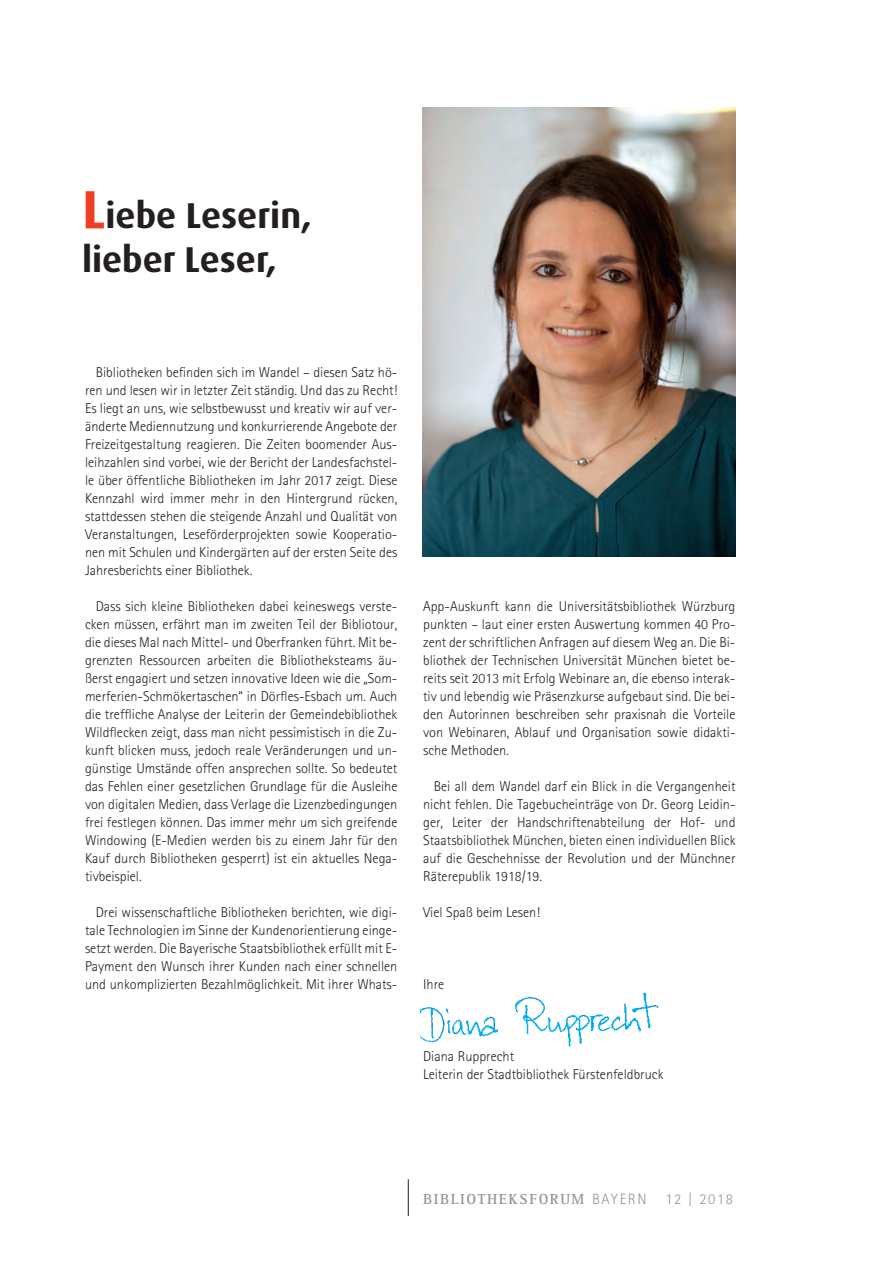
<style>
.page{position:relative;width:893px;height:1263px;background:#fff}
.page>*{position:absolute;margin:0;border:0;box-sizing:border-box;transform-origin:0 0}
.t1{font:700 36px/43.5px "Dax Offc Pro";color:#231f20}
.t2{font:700 15px "Rotis Serif Std";letter-spacing:.1em;color:#939598}
.t3{font:300 15px "Rotis Sans Serif Std";letter-spacing:.1em;color:#939598}
.t4{font:300 14.25px/18px "Rotis Sans Serif Std";color:#231f20;text-align:justify}
.s1{font-size:54px;color:#ef3e22}
.s2{font-family:"Rotis Sans Serif Std";font-weight:300}
</style>
<div class="page">
<img style="left:419px;top:992px;width:240px;height:55px">
<hr style="left:408px;top:1179px;width:1px;height:37px;background:#231f20">
<img style="left:423px;top:107px;width:312px;height:450px">
<h1 class="t1" style="left:82px;top:194px;width:231px"><span class="s1">L</span>iebe Leserin, lieber Leser,</h1>
<p class="t4" style="left:85px;top:365px;width:314px;text-indent:11px">Bibliotheken befinden sich im Wandel – diesen Satz hö&shy;ren und lesen wir in letzter Zeit ständig. Und das zu Recht!<br>Es liegt an uns, wie selbstbewusst und kreativ wir auf ver&shy;änderte Mediennutzung und konkurrierende Angebote der Freizeitgestaltung reagieren. Die Zeiten boomender Aus&shy;leihzahlen sind vorbei, wie der Bericht der Landesfachstel&shy;le über öffentliche Bibliotheken im Jahr 2017 zeigt. Diese Kennzahl wird immer mehr in den Hintergrund rücken, stattdessen stehen die steigende Anzahl und Qualität von Veranstaltungen, Leseförderprojekten sowie Kooperatio&shy;nen mit Schulen und Kindergärten auf der ersten Seite des Jahresberichts einer Bibliothek.</p>
<p class="t4" style="left:85px;top:599px;width:314px;text-indent:11px">Dass sich kleine Bibliotheken dabei keineswegs verste&shy;cken müssen, erfährt man im zweiten Teil der Bibliotour, die dieses Mal nach Mittel- und Oberfranken führt. Mit be&shy;grenzten Ressourcen arbeiten die Bibliotheksteams äu&shy;ßerst engagiert und setzen innovative Ideen wie die „Som&shy;merferien-Schmökertaschen“ in Dörfles-Esbach um. Auch die treffliche Analyse der Leiterin der Gemeindebibliothek Wildflecken zeigt, dass man nicht pessimistisch in die Zu&shy;kunft blicken muss, jedoch reale Veränderungen und un&shy;günstige Umstände offen ansprechen sollte. So bedeutet das Fehlen einer gesetzlichen Grundlage für die Ausleihe von digitalen Medien, dass Verlage die Lizenzbedingungen frei festlegen können. Das immer mehr um sich greifende Windowing (E-Medien werden bis zu einem Jahr für den Kauf durch Bibliotheken gesperrt) ist ein aktuelles Nega&shy;tivbeispiel.</p>
<p class="t4" style="left:85px;top:905px;width:314px;text-indent:11px">Drei wissenschaftliche Bibliotheken berichten, wie digi&shy;tale Technologien im Sinne der Kundenorientierung einge&shy;setzt werden. Die Bayerische Staatsbibliothek erfüllt mit E-Payment den Wunsch ihrer Kunden nach einer schnellen und unkomplizierten Bezahlmöglichkeit. Mit ihrer Whats-</p>
<p class="t4" style="left:423px;top:599px;width:314px">App-Auskunft kann die Universitätsbibliothek Würzburg punkten – laut einer ersten Auswertung kommen 40 Pro&shy;zent der schriftlichen Anfragen auf diesem Weg an. Die Bi&shy;bliothek der Technischen Universität München bietet be&shy;reits seit 2013 mit Erfolg Webinare an, die ebenso interak&shy;tiv und lebendig wie Präsenzkurse aufgebaut sind. Die bei&shy;den Autorinnen beschreiben sehr praxisnah die Vorteile von Webinaren, Ablauf und Organisation sowie didakti&shy;sche Methoden.</p>
<p class="t4" style="left:423px;top:779px;width:314px;text-indent:11px">Bei all dem Wandel darf ein Blick in die Vergangenheit nicht fehlen. Die Tagebucheinträge von Dr. Georg Leidin&shy;ger, Leiter der Handschriftenabteilung der Hof- und Staatsbibliothek München, bieten einen individuellen Blick auf die Geschehnisse der Revolution und der Münchner Räterepublik 1918/19.</p>
<p class="t4" style="left:423px;top:905px;width:118px">Viel Spaß beim Lesen!</p>
<p class="t4" style="left:423px;top:977px;width:23px">Ihre</p>
<p class="t4" style="left:423px;top:1049px;width:242px">Diana Rupprecht<br>Leiterin der Stadtbibliothek Fürstenfeldbruck</p>
<p class="t2" style="left:423px;top:1193px;width:225px">BIBLIOTHEKSFORUM <span class="s2">BAYERN</span></p>
<p class="t3" style="left:665px;top:1193px;width:69px">12 | 2018</p>
</div>
